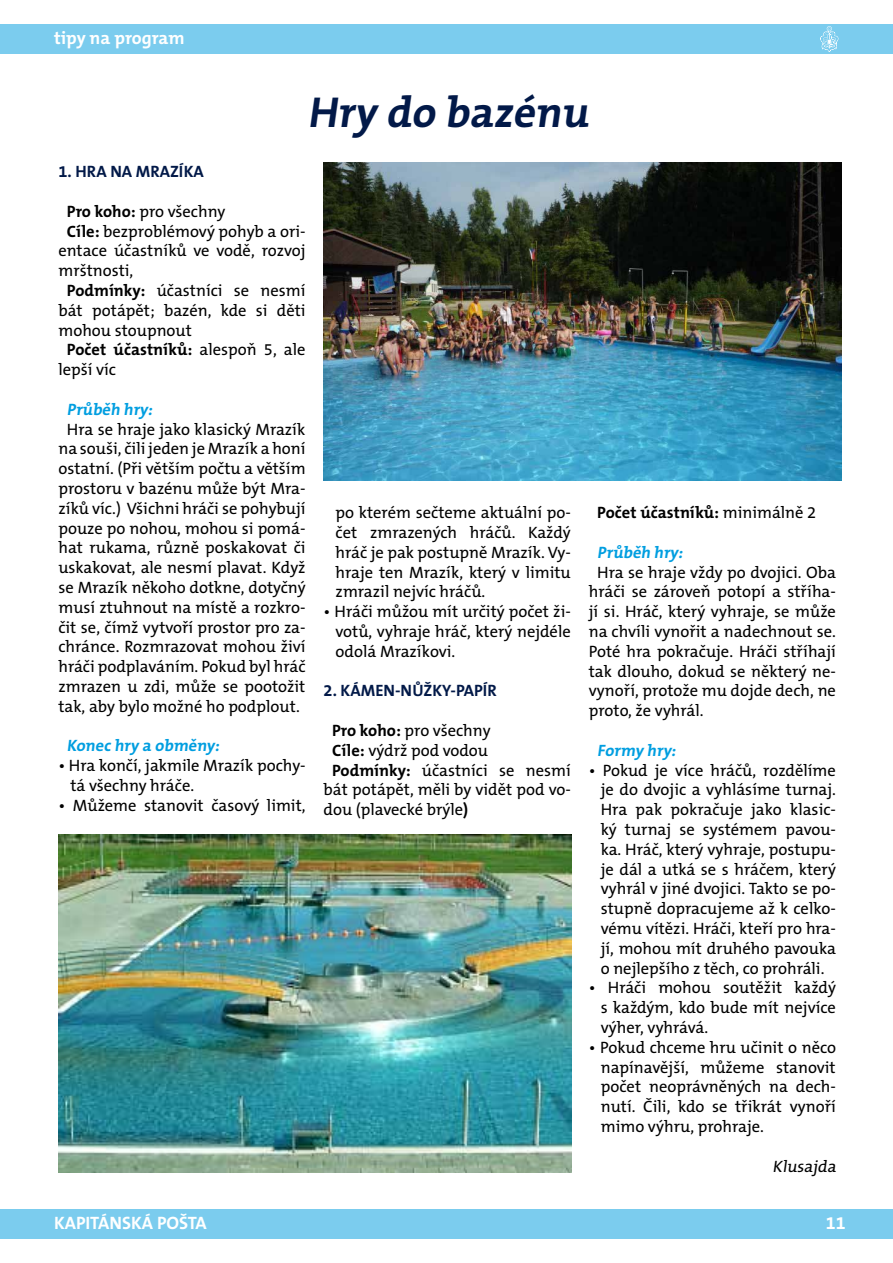
<style>
.page{position:relative;width:893px;height:1263px;background:#fff}
.page>*{position:absolute;margin:0;border:0;box-sizing:border-box;transform-origin:0 0}
.t1{font:700 43.5px "The Mix CE B7";color:#021948}
.t2{font:700 18px "The Mix CE B7";color:#fff}
.t3{font:16.5px/19.8px "The Mix CE B5 Plain";color:#000;text-align:justify}
.t4{font:700 16.5px "The Mix CE B7";color:#000}
.t5{font:700 16.5px "The Mix CE B7";letter-spacing:-.165em;color:#009ee0}
.t6{font:700 16.5px "The Mix CE B7";letter-spacing:.005em;color:#021948}
.s1{font-family:"The Mix CE B7";font-weight:700}
.s2{font-family:"The Mix CE B5 Plain";font-weight:400}
</style>
<div class="page">
<div style="left:0;top:1209px;width:893px;height:30px;background:#7bccee"></div>
<div style="left:0;top:24px;width:893px;height:30px;background:#7bccee"></div>
<svg style="left:820px;top:26px;width:19px;height:26px"></svg>
<img style="left:324px;top:162px;width:518px;height:318px">
<img style="left:58px;top:834px;width:513px;height:338px">
<p class="t2" style="left:54px;top:28px;width:132px">tipy na program</p>
<h1 class="t1" style="left:307px;top:87px;width:290px">Hry do bazénu</h1>
<p class="t6" style="left:58px;top:162px;width:136px">1. Hra na Mrazíka</p>
<p class="t3" style="left:67px;top:202px;width:160px"><span class="s1">Pro koho:</span> pro všechny</p>
<p class="t3" style="left:67px;top:222px;width:240px"><span class="s1">Cíle:</span> bezproblémový pohyb a ori-</p>
<p class="t3" style="left:58px;top:242px;width:249px">entace účastníků ve vodě, rozvoj</p>
<p class="t3" style="left:58px;top:262px;width:76px">mrštnosti,</p>
<p class="t3" style="left:67px;top:281px;width:240px"><span class="s1">Podmínky:</span> účastníci se nesmí</p>
<p class="t3" style="left:58px;top:301px;width:249px">bát potápět; bazén, kde si děti</p>
<p class="t3" style="left:58px;top:321px;width:135px">mohou stoupnout</p>
<p class="t4" style="left:67px;top:340px;width:240px">Počet účastníků: <span class="s2">alespoň 5, ale</span></p>
<p class="t3" style="left:58px;top:361px;width:59px">lepší víc</p>
<p class="t5" style="left:67px;top:400px;width:90px">Průběh hry:</p>
<p class="t3" style="left:58px;top:420px;width:249px;text-align:center">Hra se hraje jako klasický Mrazík na souši, čili jeden je Mrazík a honí ostatní. (Při větším počtu a větším prostoru v bazénu může být Mra&shy;zíků víc.) Všichni hráči se pohybují pouze po nohou, mohou si pomá&shy;hat rukama, různě poskakovat či uskakovat, ale nesmí plavat. Když se Mrazík někoho dotkne, dotyčný musí ztuhnout na místě a rozkro&shy;čit se, čímž vytvoří prostor pro za&shy;chránce. Rozmrazovat mohou živí hráči podplaváním. Pokud byl hráč zmrazen u zdi, může se pootožit tak, aby bylo možné ho podplout.</p>
<p class="t5" style="left:67px;top:736px;width:156px">Konec hry a obměny:</p>
<p class="t3" style="left:70px;top:757px;width:237px;text-indent:-12px">• Hra končí, jakmile Mrazík pochy&shy;tá všechny hráče.</p>
<p class="t3" style="left:58px;top:796px;width:249px">• Můžeme stanovit časový limit,</p>
<p class="t3" style="left:336px;top:504px;width:237px">po kterém sečteme aktuální po&shy;čet zmrazených hráčů. Každý hráč je pak postupně Mrazík. Vy&shy;hraje ten Mrazík, který v limitu zmrazil nejvíc hráčů.</p>
<p class="t3" style="left:336px;top:603px;width:237px;text-indent:-12px">• Hráči můžou mít určitý počet ži&shy;votů, vyhraje hráč, který nejdéle odolá Mrazíkovi.</p>
<p class="t6" style="left:324px;top:681px;width:175px">2. Kámen-n ůžky-papír</p>
<p class="t3" style="left:332px;top:721px;width:160px"><span class="s1">Pro koho:</span> pro všechny</p>
<p class="t3" style="left:332px;top:741px;width:158px"><span class="s1">Cíle:</span> výdrž pod vodou</p>
<p class="t3" style="left:332px;top:761px;width:240px"><span class="s1">Podmínky:</span> účastníci se nesmí</p>
<p class="t3" style="left:324px;top:781px;width:249px">bát potápět, měli by vidět pod vo-</p>
<p class="t3" style="left:324px;top:801px;width:146px">dou (plavecké brýle<span class="s1">)</span></p>
<p class="t4" style="left:597px;top:503px;width:220px">Počet účastníků: <span class="s2">minimálně 2</span></p>
<p class="t5" style="left:597px;top:543px;width:90px">Průběh hry:</p>
<p class="t3" style="left:589px;top:563px;width:249px;text-indent:8px">Hra se hraje vždy po dvojici. Oba hráči se zároveň potopí a stříha&shy;jí si. Hráč, který vyhraje, se může na chvíli vynořit a nadechnout se.<br>Poté hra pokračuje. Hráči stříhají tak dlouho, dokud se některý ne&shy;vynoří, protože mu dojde dech, ne proto, že vyhrál.</p>
<p class="t5" style="left:597px;top:741px;width:83px">Formy hry:</p>
<p class="t3" style="left:601px;top:761px;width:237px;text-indent:-12px">• Pokud je více hráčů, rozdělíme je do dvojic a vyhlásíme turnaj.<br>Hra pak pokračuje jako klasic&shy;ký turnaj se systémem pavou&shy;ka. Hráč, který vyhraje, postupu&shy;je dál a utká se s hráčem, který vyhrál v jiné dvojici. Takto se po&shy;stupně dopracujeme až k celko&shy;vému vítězi. Hráči, kteří pro hra&shy;jí, mohou mít druhého pavouka o nejlepšího z těch, co prohráli.</p>
<p class="t3" style="left:601px;top:979px;width:237px;text-indent:-12px">• Hráči mohou soutěžit každý s každým, kdo bude mít nejvíce výher, vyhrává.</p>
<p class="t3" style="left:601px;top:1038px;width:237px;text-indent:-12px">• Pokud chceme hru učinit o něco napínavější, můžeme stanovit počet neoprávněných na dech&shy;nutí. Čili, kdo se třikrát vynoří mimo výhru, prohraje.</p>
<p class="t3" style="left:773px;top:1157px;width:68px">Klusajda</p>
<p class="t2" style="left:54px;top:1213px;width:154px">KAPITÁNSKÁ POŠTA</p>
<p class="t2" style="left:826px;top:1213px;width:21px">11</p>
</div>
